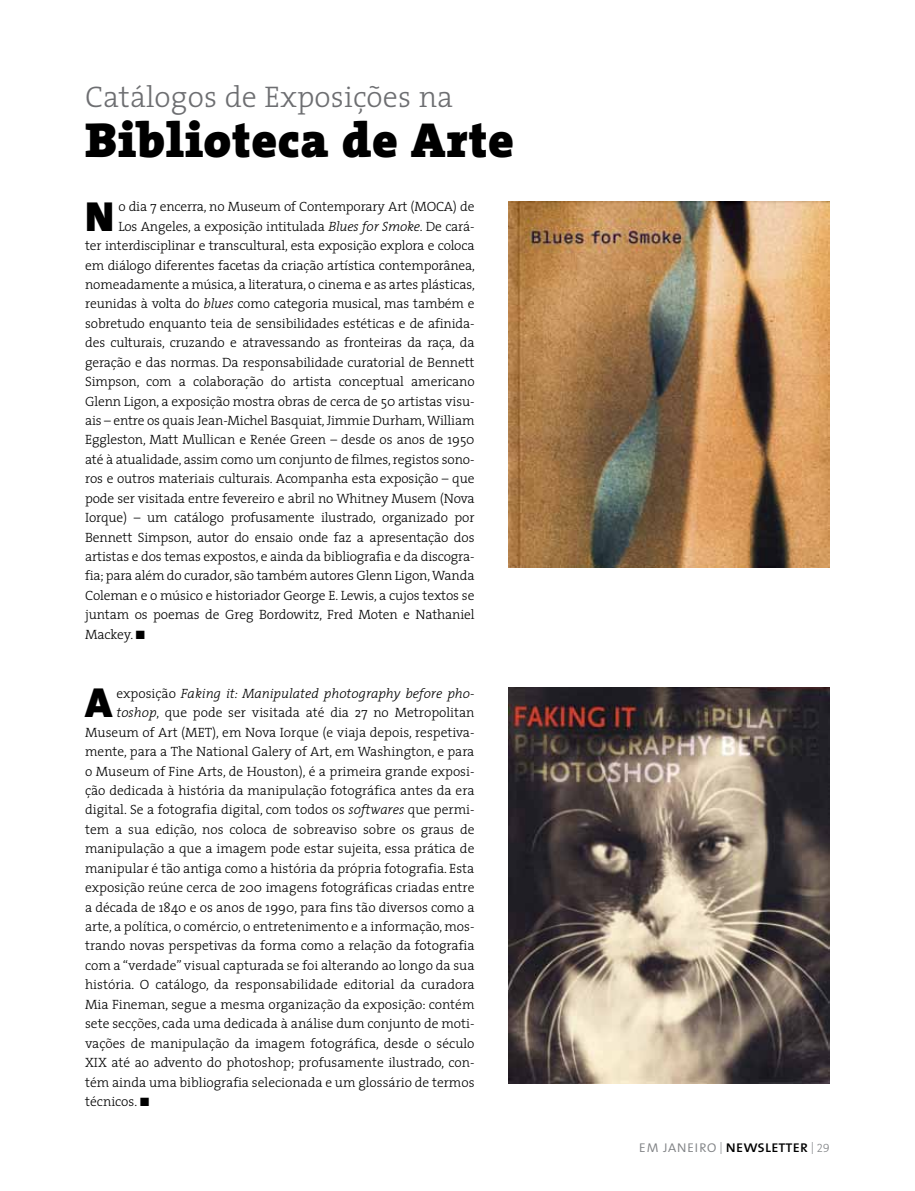
<style>
.page{position:relative;width:915px;height:1191px;background:#fff}
.page>*{position:absolute;margin:0;border:0;box-sizing:border-box;transform-origin:0 0}
.t1{font:900 49.5px "The Serif";letter-spacing:.01em;color:#000}
.t2{font:42.3px "The Sans Black Caps";color:#000}
.t3{font:300 30px "The Serif";letter-spacing:.005em;color:#6d6e71}
.t4{font:16.5px "The Mix Caps";letter-spacing:-.01em;color:#000}
.t5{font:300 13.5px "The Serif";letter-spacing:-.01em;color:#000}
.t6{font:italic 300 13.5px "The Serif";color:#000}
.s1{font-style:italic}
.s2{font-style:normal}
.s3{font-family:"The Mix Light Caps";color:#808285}
.s4{font-family:"The Serif Light Caps";font-size:12px;color:#808285}
</style>
<div class="page">
<img style="left:508px;top:201px;width:321px;height:366px">
<img style="left:508px;top:688px;width:321px;height:395px">
<h3 class="t3" style="left:85px;top:72px;width:369px">Catálogos de Exposições na</h3>
<h1 class="t1" style="left:85px;top:98px;width:430px">Biblioteca de Arte</h1>
<h2 class="t2" style="left:85px;top:180px;width:31px">N</h2>
<p class="t5" style="left:118px;top:195px;width:357px">o dia 7 encerra, no Museum of Contemporary Art (MOCA) de</p>
<p class="t5" style="left:118px;top:215px;width:357px">Los Angeles, a exposição intitulada <span class="s1">Blues for Smoke</span>. De cará‑</p>
<p class="t5" style="left:85px;top:234px;width:391px">ter interdisciplinar e transcultural, esta exposição explora e coloca</p>
<p class="t5" style="left:85px;top:254px;width:391px">em diálogo diferentes facetas da criação artística contemporânea,</p>
<p class="t5" style="left:85px;top:273px;width:391px">nomeadamente a música, a literatura, o cinema e as artes plásticas,</p>
<p class="t5" style="left:85px;top:293px;width:391px">reunidas à volta do <span class="s1">blues</span> como categoria musical, mas também e</p>
<p class="t5" style="left:85px;top:312px;width:391px">sobretudo enquanto teia de sensibilidades estéticas e de afinida‑</p>
<p class="t5" style="left:85px;top:331px;width:391px">des culturais, cruzando e atravessando as fronteiras da raça, da</p>
<p class="t5" style="left:85px;top:351px;width:391px">geração e das normas. Da responsabilidade curatorial de Bennett</p>
<p class="t5" style="left:85px;top:370px;width:391px">Simpson, com a colaboração do artista conceptual americano</p>
<p class="t5" style="left:85px;top:390px;width:391px">Glenn Ligon, a exposição mostra obras de cerca de 50 artistas visu‑</p>
<p class="t5" style="left:85px;top:409px;width:391px">ais – entre os quais Jean-Michel Basquiat, Jimmie Durham, William</p>
<p class="t5" style="left:85px;top:429px;width:391px">Eggleston, Matt Mullican e Renée Green – desde os anos de 1950</p>
<p class="t5" style="left:85px;top:448px;width:391px">até à atualidade, assim como um conjunto de filmes, registos sono‑</p>
<p class="t5" style="left:85px;top:467px;width:391px">ros e outros materiais culturais. Acompanha esta exposição – que</p>
<p class="t5" style="left:85px;top:487px;width:391px">pode ser visitada entre fevereiro e abril no Whitney Musem (Nova</p>
<p class="t5" style="left:85px;top:506px;width:391px">Iorque) – um catálogo profusamente ilustrado, organizado por</p>
<p class="t5" style="left:85px;top:526px;width:391px">Bennett Simpson, autor do ensaio onde faz a apresentação dos</p>
<p class="t5" style="left:85px;top:545px;width:391px">artistas e dos temas expostos, e ainda da bibliografia e da discogra‑</p>
<p class="t5" style="left:85px;top:565px;width:391px">fia; para além do curador, são também autores Glenn Ligon, Wanda</p>
<p class="t5" style="left:85px;top:584px;width:390px">Coleman e o músico e historiador George E. Lewis, a cujos textos se</p>
<p class="t5" style="left:85px;top:603px;width:391px">juntam os poemas de Greg Bordowitz, Fred Moten e Nathaniel</p>
<p class="t5" style="left:85px;top:623px;width:61px">Mackey. ■</p>
<h2 class="t2" style="left:85px;top:667px;width:29px">A</h2>
<p class="t6" style="left:116px;top:682px;width:359px"><span class="s2">exposição</span> Faking it: Manipulated photography before pho-</p>
<p class="t5" style="left:116px;top:701px;width:359px"><span class="s1">toshop</span>, que pode ser visitada até dia 27 no Metropolitan</p>
<p class="t5" style="left:85px;top:721px;width:391px">Museum of Art (MET), em Nova Iorque (e viaja depois, respetiva‑</p>
<p class="t5" style="left:85px;top:740px;width:391px">mente, para a The National Galery of Art, em Washington, e para</p>
<p class="t5" style="left:85px;top:760px;width:391px">o Museum of Fine Arts, de Houston), é a primeira grande exposi‑</p>
<p class="t5" style="left:85px;top:779px;width:391px">ção dedicada à história da manipulação fotográfica antes da era</p>
<p class="t5" style="left:85px;top:798px;width:391px">digital. Se a fotografia digital, com todos os <span class="s1">softwares</span> que permi‑</p>
<p class="t5" style="left:85px;top:818px;width:391px">tem a sua edição, nos coloca de sobreaviso sobre os graus de</p>
<p class="t5" style="left:85px;top:837px;width:391px">manipulação a que a imagem pode estar sujeita, essa prática de</p>
<p class="t5" style="left:85px;top:857px;width:391px">manipular é tão antiga como a história da própria fotografia. Esta</p>
<p class="t5" style="left:85px;top:876px;width:391px">exposição reúne cerca de 200 imagens fotográficas criadas entre</p>
<p class="t5" style="left:85px;top:896px;width:391px">a década de 1840 e os anos de 1990, para fins tão diversos como a</p>
<p class="t5" style="left:85px;top:915px;width:391px">arte, a política, o comércio, o entretenimento e a informação, mos‑</p>
<p class="t5" style="left:85px;top:934px;width:391px">trando novas perspetivas da forma como a relação da fotografia</p>
<p class="t5" style="left:85px;top:954px;width:391px">com a “verdade” visual capturada se foi alterando ao longo da sua</p>
<p class="t5" style="left:85px;top:973px;width:391px">história. O catálogo, da responsabilidade editorial da curadora</p>
<p class="t5" style="left:85px;top:993px;width:391px">Mia Fineman, segue a mesma organização da exposição: contém</p>
<p class="t5" style="left:85px;top:1012px;width:391px">sete secções, cada uma dedicada à análise dum conjunto de moti‑</p>
<p class="t5" style="left:85px;top:1032px;width:391px">vações de manipulação da imagem fotográfica, desde o século</p>
<p class="t5" style="left:85px;top:1051px;width:391px">XIX até ao advento do photoshop; profusamente ilustrado, con‑</p>
<p class="t5" style="left:85px;top:1070px;width:391px">tém ainda uma bibliografia selecionada e um glossário de termos</p>
<p class="t5" style="left:85px;top:1090px;width:66px">técnicos. ■</p>
<p class="t4" style="left:638px;top:1132px;width:193px"><span class="s3">em janeiro</span> <span class="s4">|</span> newsletter <span class="s4">| 29</span></p>
</div>
